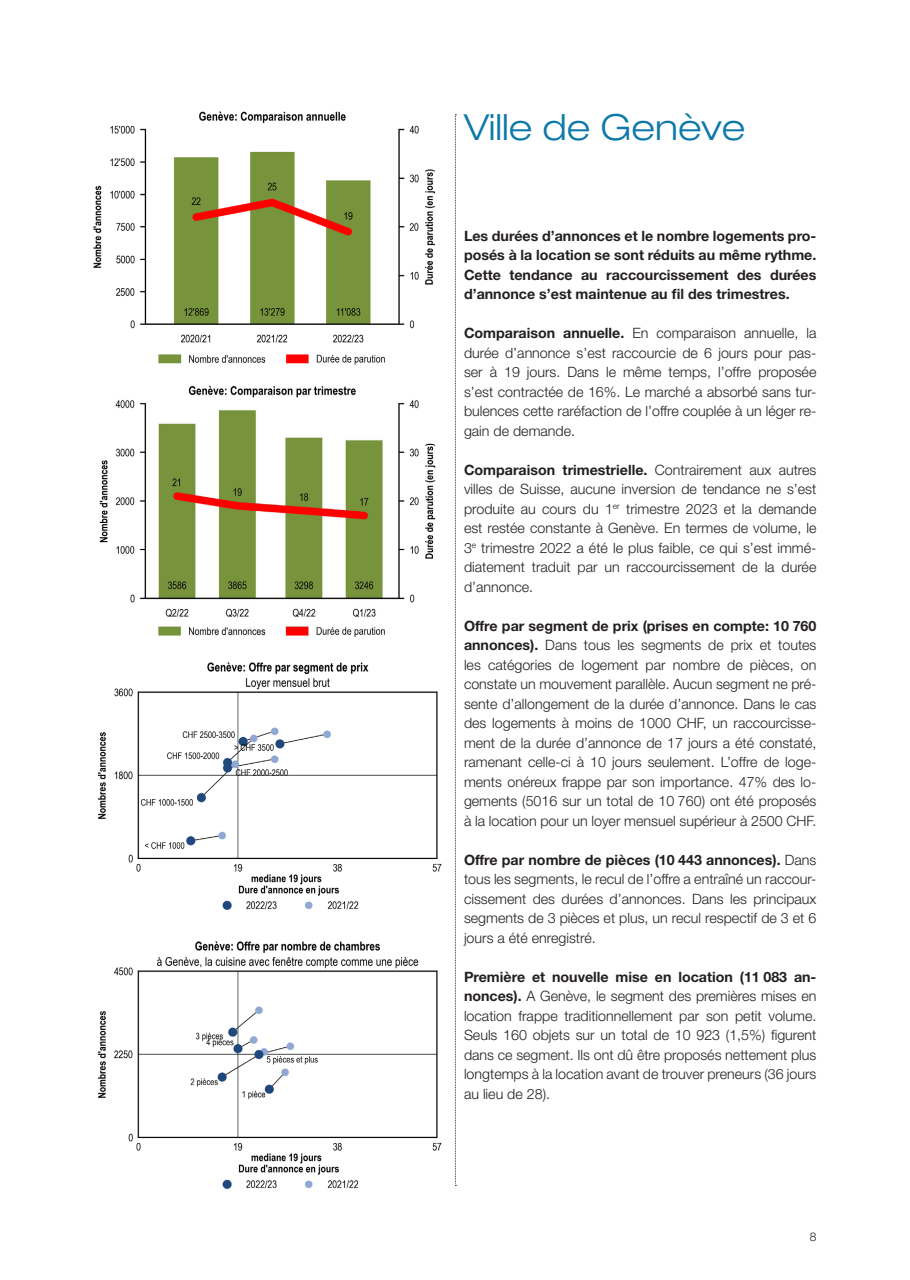
<style>
.page{position:relative;width:910px;height:1280px;background:#fff}
.page>*{position:absolute;margin:0;border:0;box-sizing:border-box;transform-origin:0 0}
.t1{font:300 expanded 36px "Helvetica Neue LT Std";color:#0c79a9}
.Lauftext{font:300 14.25px/19.5px "Helvetica Neue LT Std";color:#231f20;text-align:justify}
.Lauftext-2{font:700 14.25px/19.5px "Helvetica Neue LT Std";color:#231f20;text-align:justify}
.t2{font:300 12px "Helvetica Neue LT Std";color:#231f20}
.s1{font-weight:700}
</style>
<div class="page">
<svg style="left:455px;top:114px;width:1px;height:1072px"></svg>
<img style="left:98px;top:662px;width:344px;height:248px">
<img style="left:98px;top:941px;width:344px;height:248px">
<img style="left:93px;top:111px;width:343px;height:254px">
<img style="left:99px;top:385px;width:337px;height:252px">
<p class="t1" style="left:464px;top:106px;width:283px">Ville de Genève</p>
<p class="Lauftext-2" style="left:464px;top:225px;width:354px">Les durées d’annonces et le nombre logements pro&shy;posés à la location se sont réduits au même rythme.<br>Cette tendance au raccourcissement des durées d’annonce s’est maintenue au fil des trimestres.</p>
<p class="Lauftext" style="left:464px;top:323px;width:354px"><span class="s1">Comparaison annuelle.</span> En comparaison annuelle, la durée d’annonce s’est raccourcie de 6 jours pour pas&shy;ser à 19 jours. Dans le même temps, l’offre proposée s’est contractée de 16%. Le marché a absorbé sans tur&shy;bulences cette raréfaction de l’offre couplée à un léger re&shy;gain de demande.</p>
<p class="Lauftext" style="left:464px;top:459px;width:354px"><span class="s1">Comparaison trimestrielle.</span> Contrairement aux autres villes de Suisse, aucune inversion de tendance ne s’est produite au cours du 1<sup>er</sup> trimestre 2023 et la demande est restée constante à Genève. En termes de volume, le 3<sup>e</sup> trimestre 2022 a été le plus faible, ce qui s’est immé&shy;diatement traduit par un raccourcissement de la durée d’annonce.</p>
<p class="Lauftext" style="left:464px;top:615px;width:354px"><span class="s1">Offre par segment de prix (prises en compte: 10 760 annonces).</span> Dans tous les segments de prix et toutes les catégories de logement par nombre de pièces, on constate un mouvement parallèle. Aucun segment ne pré&shy;sente d’allongement de la durée d’annonce. Dans le cas des logements à moins de 1000 CHF, un raccourcisse&shy;ment de la durée d’annonce de 17 jours a été constaté, ramenant celle-ci à 10 jours seulement. L’offre de loge&shy;ments onéreux frappe par son importance. 47% des lo&shy;gements (5016 sur un total de 10 760) ont été proposés à la location pour un loyer mensuel supérieur à 2500 CHF.</p>
<p class="Lauftext" style="left:464px;top:849px;width:354px"><span class="s1">Offre par nombre de pièces (10 443 annonces).</span> Dans tous les segments, le recul de l’offre a entraîné un raccour&shy;cissement des durées d’annonces. Dans les principaux segments de 3 pièces et plus, un recul respectif de 3 et 6 jours a été enregistré.</p>
<p class="Lauftext" style="left:464px;top:966px;width:354px"><span class="s1">Première et nouvelle mise en location (11 083 an&shy;nonces).</span> A Genève, le segment des premières mises en location frappe traditionnellement par son petit volume.<br>Seuls 160 objets sur un total de 10 923 (1,5%) figurent dans ce segment. Ils ont dû être proposés nettement plus longtemps à la location avant de trouver preneurs (36 jours au lieu de 28).</p>
<p class="t2" style="left:810px;top:1229px;width:8px">8</p>
</div>
